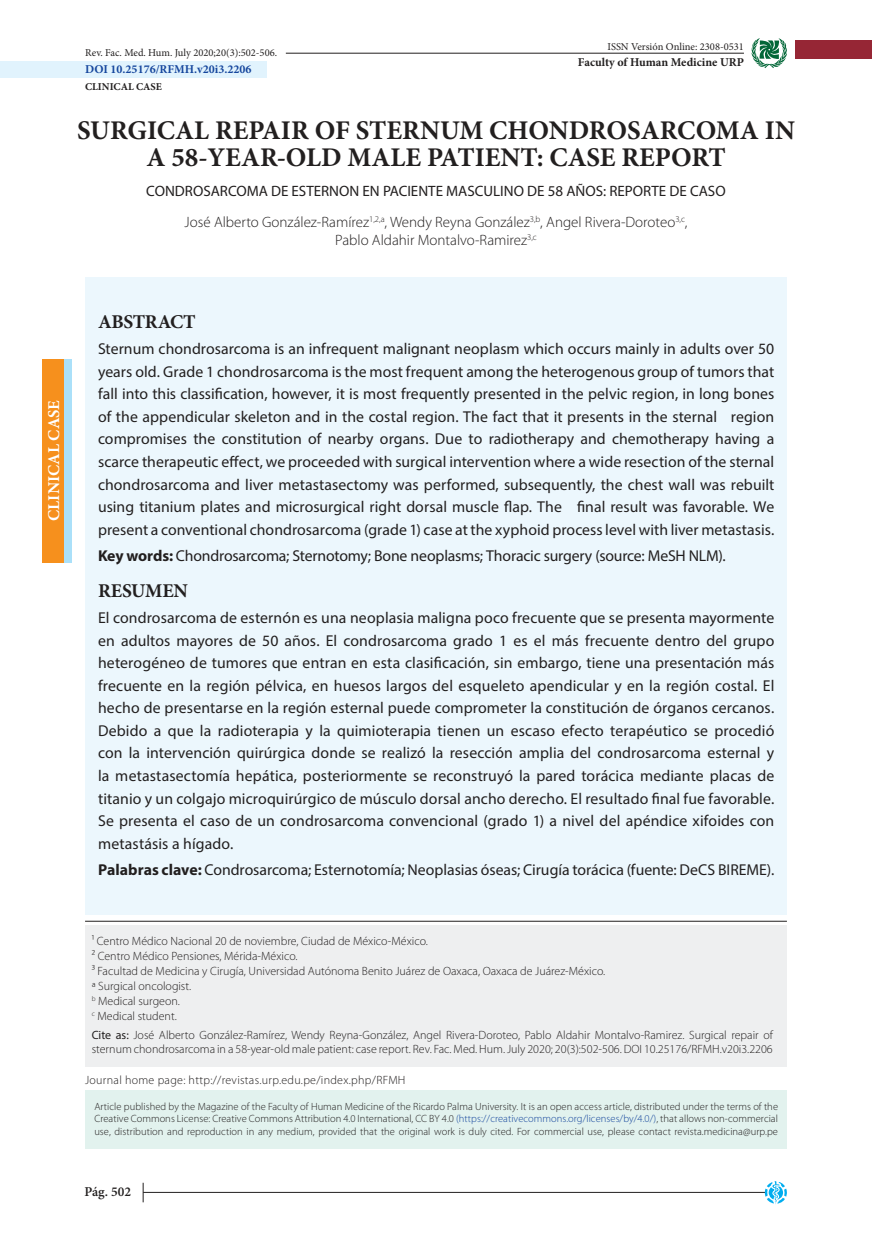
<style>
.page{position:relative;width:872px;height:1234px;background:#fff}
.page>*{position:absolute;margin:0;border:0;box-sizing:border-box;transform-origin:0 0}
.t1{font:700 27px/27px "Minion Pro";color:#221f1f;text-align:center}
.t2{font:700 19.5px "Minion Pro";letter-spacing:-.015em;color:#221f1f}
.t3{font:700 16.5px "Minion Pro";color:#fff}
.t4{font:15.75px/22.5px "Myriad Pro";color:#221f1f;text-align:justify}
.t5{font:300 15px/18px "Myriad Pro";color:#221f1f;text-align:center}
.t6{font:15px "Myriad Pro";color:#221f1f}
.t7{font:600 13.5px "Minion Pro";color:#221f1f}
.t8{font:300 12px/15px "Myriad Pro";color:#221f1f}
.t9{font:300 12px "Myriad Pro";letter-spacing:.025em;color:#221f1f}
.t10{font:700 12px "Minion Pro";color:#15469d}
.t11{font:700 12px "Minion Pro";color:#221f1f}
.t12{font:300 10.5px/12.6px "Myriad Pro";letter-spacing:.005em;color:#221f1f;text-align:justify}
.t13{font:10.5px "Minion Pro";color:#221f1f}
.t14{font:700 10.5px "Minion Pro";color:#221f1f}
.s1{font-weight:700}
.s2{font-weight:400}
.s3{color:#15469d}
</style>
<div class="page">
<hr style="left:143px;top:1191px;width:622px;height:1px;background:#221f1f">
<svg style="left:764px;top:1181px;width:23px;height:23px"></svg>
<svg style="left:143px;top:1182px;width:1px;height:19px"></svg>
<svg style="left:751px;top:38px;width:36px;height:30px"></svg>
<div style="left:43px;top:359px;width:29px;height:203px;background:#aae0f9"></div>
<div style="left:0;top:61px;width:266px;height:17px;background:#e1f3fd"></div>
<div style="left:85px;top:277px;width:702px;height:637px;background:#ecf7fd"></div>
<hr style="left:85px;top:920px;width:702px;height:1px;background:#221f1f">
<div style="left:795px;top:41px;width:77px;height:18px;background:#962635"></div>
<div style="left:85px;top:925px;width:702px;height:141px;background:#eeeff0"></div>
<div style="left:43px;top:359px;width:21px;height:203px;background:#f6901d"></div>
<hr style="left:286px;top:53px;width:458px;height:1px;background:#221f1f">
<div style="left:85px;top:1089px;width:702px;height:59px;background:#e2f2ee"></div>
<p class="t13" style="left:85px;top:49px;width:193px">Rev. Fac. Med. Hum. July 2020;20(3):502-506.</p>
<p class="t10" style="left:85px;top:65px;width:168px">DOI 10.25176/RFMH.v20i3.2206</p>
<p class="t14" style="left:85px;top:82px;width:78px">CLINICAL CASE</p>
<p class="t13" style="left:607px;top:42px;width:138px">ISSN Versión Online: 2308-0531</p>
<p class="t11" style="left:578px;top:57px;width:167px">Faculty of Human Medicine URP</p>
<h1 class="t1" style="left:77px;top:120px;width:719px">SURGICAL REPAIR OF STERNUM CHONDROSARCOMA IN<br>A 58-YEAR-OLD MALE PATIENT: CASE REPORT</h1>
<p class="t6" style="left:146px;top:184px;width:581px">CONDROSARCOMA DE ESTERNON EN PACIENTE MASCULINO DE 58 AÑOS: REPORTE DE CASO</p>
<p class="t5" style="left:185px;top:214px;width:504px">José Alberto González-Ramírez<sup>1,2,a</sup>, Wendy Reyna González<sup>3,b</sup>, Angel Rivera-Doroteo<sup>3,c</sup>,<br>Pablo Aldahir Montalvo-Ramirez<sup>3,c</sup></p>
<p class="t3" style="left:47px;top:520px;width:122px;rotate:-90deg">CLINICAL CASE</p>
<p class="t2" style="left:98px;top:314px;width:99px">ABSTRACT</p>
<p class="t4" style="left:98px;top:338px;width:678px">Sternum chondrosarcoma is an infrequent malignant neoplasm which occurs mainly in adults over 50 years old. Grade 1 chondrosarcoma is the most frequent among the heterogenous group of tumors that fall into this classification, however, it is most frequently presented in the pelvic region, in long bones of the appendicular skeleton and in the costal region. The fact that it presents in the sternal region compromises the constitution of nearby organs. Due to radiotherapy and chemotherapy having a scarce therapeutic effect, we proceeded with surgical intervention where a wide resection of the sternal chondrosarcoma and liver metastasectomy was performed, subsequently, the chest wall was rebuilt using titanium plates and microsurgical right dorsal muscle flap. The final result was favorable. We present a conventional chondrosarcoma (grade 1) case at the xyphoid process level with liver metastasis.</p>
<p class="t4" style="left:98px;top:545px;width:629px"><span class="s1">Key words:</span> Chondrosarcoma; Sternotomy; Bone neoplasms; Thoracic surgery (source: MeSH NLM).</p>
<p class="t2" style="left:98px;top:582px;width:91px">RESUMEN</p>
<p class="t4" style="left:98px;top:607px;width:678px">El condrosarcoma de esternón es una neoplasia maligna poco frecuente que se presenta mayormente en adultos mayores de 50 años. El condrosarcoma grado 1 es el más frecuente dentro del grupo heterogéneo de tumores que entran en esta clasificación, sin embargo, tiene una presentación más frecuente en la región pélvica, en huesos largos del esqueleto apendicular y en la región costal. El hecho de presentarse en la región esternal puede comprometer la constitución de órganos cercanos.<br>Debido a que la radioterapia y la quimioterapia tienen un escaso efecto terapéutico se procedió con la intervención quirúrgica donde se realizó la resección amplia del condrosarcoma esternal y la metastasectomía hepática, posteriormente se reconstruyó la pared torácica mediante placas de titanio y un colgajo microquirúrgico de músculo dorsal ancho derecho. El resultado final fue favorable.<br>Se presenta el caso de un condrosarcoma convencional (grado 1) a nivel del apéndice xifoides con metastásis a hígado.</p>
<p class="t4" style="left:98px;top:859px;width:678px"><span class="s1">Palabras clave:</span> Condrosarcoma; Esternotomía; Neoplasias óseas; Cirugía torácica (fuente: DeCS BIREME).</p>
<p class="t8" style="left:92px;top:933px;width:515px">1 Centro Médico Nacional 20 de noviembre, Ciudad de México-México.<br>2 Centro Médico Pensiones, Mérida-México.<br>3 Facultad de Medicina y Cirugía, Universidad Autónoma Benito Juárez de Oaxaca, Oaxaca de Juárez-México. ª Surgical oncologist.<br><sup>b</sup> Medical surgeon.<br><sup>c</sup> Medical student.</p>
<p class="t8" style="left:92px;top:1027px;width:682px;line-height:14.4px"><span class="s2">Cite as:</span> José Alberto González-Ramírez, Wendy Reyna-González, Angel Rivera-Doroteo, Pablo Aldahir Montalvo-Ramirez. Surgical repair of sternum chondrosarcoma in a 58-year-old male patient: case report. Rev. Fac. Med. Hum. July 2020; 20(3):502-506. DOI 10.25176/RFMH.v20i3.2206</p>
<p class="t9" style="left:85px;top:1074px;width:322px">Journal home page: http://revistas.urp.edu.pe/index.php/RFMH</p>
<p class="t12" style="left:94px;top:1099px;width:685px">Article published by the Magazine of the Faculty of Human Medicine of the Ricardo Palma University. It is an open access article, distributed under the terms of the Creative Commons License: Creative Commons Attribution 4.0 International, CC BY 4.0 <span class="s3">(https://creativecommons.org/licenses/by/4.0/)</span>, that allows non-commercial use, distribution and reproduction in any medium, provided that the original work is duly cited. For commercial use, please contact revista.medicina@urp.pe</p>
<p class="t7" style="left:84px;top:1185px;width:48px">Pág. 502</p>
</div>
